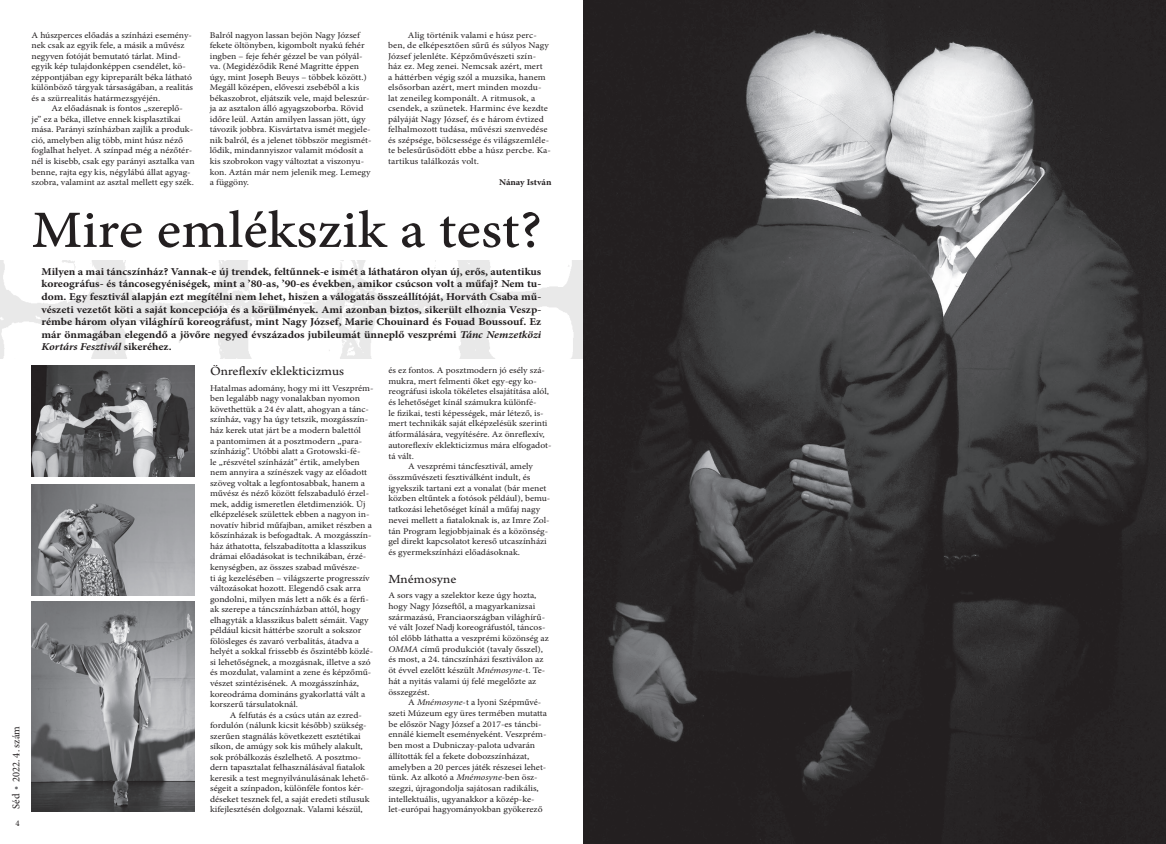
<style>
.page{position:relative;width:1166px;height:844px;background:#fff}
.page>*{position:absolute;margin:0;border:0;box-sizing:border-box;transform-origin:0 0}
.Cim_01{font:52.5px "Minion Pro Medium Capt";color:#231f20;scale:1.07 1}
.Alcim_15pt{font:13.12px "Arno Pro";color:#231f20;scale:1.1 1}
.Kopf{font:700 10.5px/12.6px "Minion Pro";color:#231f20;text-align:justify;scale:1.1 1}
.t1{font:10.5px "Minion Pro";color:#231f20}
.Szoveg_OK{font:8.75px/10.5px "Minion Pro";color:#231f20;scale:1.1 1}
.Szoveg_OK-2{font:700 8.75px "Minion Pro";letter-spacing:-.005em;color:#231f20;scale:1.1 1}
.Szoveg_OK-3{font:8.75px "Minion Pro";color:#231f20}
.s1{color:#6c6d70}
.s2{font-style:italic}
</style>
<div class="page">
<img style="left:0;top:260px;width:583px;height:98px">
<img style="left:32px;top:365px;width:163px;height:111px">
<img style="left:32px;top:484px;width:163px;height:111px">
<img style="left:31px;top:601px;width:164px;height:210px">
<img style="left:583px;top:0;width:583px;height:843px">
<p class="t1" style="left:9px;top:808px;width:84px;rotate:-90deg">Séd <span class="s1">•</span> 2022. 4. szám</p>
<p class="Szoveg_OK-3" style="left:15px;top:817px;width:6px">4</p>
<p class="Szoveg_OK" style="left:32px;top:30px;width:148px">A húszperces előadás a színházi esemény&shy;nek csak az egyik fele, a másik a művész negyven fotóját bemutató tárlat. Mind&shy;egyik kép tulajdonképpen csendélet, kö&shy;zéppontjában egy kipreparált béka látható különböző tárgyak társaságában, a realitás és a szürrealitás határmezsgyéjén.</p>
<p class="Szoveg_OK" style="left:32px;top:103px;width:150px;text-indent:20px">Az előadásnak is fontos „szereplő&shy;je” ez a béka, illetve ennek kisplasztikai mása. Parányi színházban zajlik a produk&shy;ció, amelyben alig több, mint húsz néző foglalhat helyet. A színpad még a nézőtér&shy;nél is kisebb, csak egy parányi asztalka van benne, rajta egy kis, négylábú állat agyag&shy;szobra, valamint az asztal mellett egy szék.</p>
<p class="Szoveg_OK" style="left:210px;top:30px;width:149px">Balról nagyon lassan bejön Nagy József fekete öltönyben, kigombolt nyakú fehér ingben – feje fehér gézzel be van pólyál&shy;va. (Megidéződik René Magritte éppen úgy, mint Joseph Beuys – többek között.)<br>Megáll középen, előveszi zsebéből a kis békaszobrot, eljátszik vele, majd beleszúr&shy;ja az asztalon álló agyagszoborba. Rövid időre leül. Aztán amilyen lassan jött, úgy távozik jobbra. Kisvártatva ismét megjele&shy;nik balról, és a jelenet többször megismét&shy;lődik, mindannyiszor valamit módosít a kis szobrokon vagy változtat a viszonyu&shy;kon. Aztán már nem jelenik meg. Lemegy a függöny.</p>
<p class="Szoveg_OK" style="left:388px;top:30px;width:150px;text-indent:20px">Alig történik valami e húsz perc&shy;ben, de elképesztően sűrű és súlyos Nagy József jelenléte. Képzőművészeti szín&shy;ház ez. Meg zenei. Nemcsak azért, mert<br>a háttérben végig szól a muzsika, hanem elsősorban azért, mert minden mozdu&shy;lat zeneileg komponált. A ritmusok, a csendek, a szünetek. Harminc éve kezdte pályáját Nagy József, és e három évtized felhalmozott tudása, művészi szenvedése és szépsége, bölcsessége és világszemléle&shy;te belesűrűsödött ebbe a húsz percbe. Ka&shy;tartikus találkozás volt.</p>
<p class="Szoveg_OK-2" style="left:499px;top:176px;width:49px">Nánay István</p>
<p class="Cim_01" style="left:32px;top:194px;width:478px">Mire emlékszik a test?</p>
<p class="Kopf" style="left:41px;top:265px;width:456px">Milyen a mai táncszínház? Vannak-e új trendek, feltűnnek-e ismét a láthatáron olyan új, erős, autentikus koreográfus- és táncosegyéniségek, mint a ’80-as, ’90-es években, amikor csúcson volt a műfaj? Nem tu&shy;dom. Egy fesztivál alapján ezt megítélni nem lehet, hiszen a válogatás összeállítóját, Horváth Csaba mű&shy;vészeti vezetőt köti a saját koncepciója és a körülmények. Ami azonban biztos, sikerült elhoznia Veszp&shy;rémbe három olyan világhírű koreográfust, mint Nagy József, Marie Chouinard és Fouad Boussouf. Ez már önmagában elegendő a jövőre negyed évszázados jubileumát ünneplő veszprémi <span class="s2">Tánc Nemzetközi Kortárs Fesztivál</span> sikeréhez.</p>
<p class="Alcim_15pt" style="left:210px;top:364px;width:123px">Önreflexív eklekticizmus</p>
<p class="Szoveg_OK" style="left:210px;top:383px;width:150px">Hatalmas adomány, hogy mi itt Veszprém&shy;ben legalább nagy vonalakban nyomon követhettük a 24 év alatt, ahogyan a tánc&shy;színház, vagy ha úgy tetszik, mozgásszín&shy;ház kerek utat járt be a modern balettól<br>a pantomimen át a posztmodern „para&shy;színházig”. Utóbbi alatt a Grotowski-fé-<br>le „részvétel színházát” értik, amelyben nem annyira a színészek vagy az előadott szöveg voltak a legfontosabbak, hanem a művész és néző között felszabaduló érzel&shy;mek, addig ismeretlen életdimenziók. Új elképzelések születtek ebben a nagyon in&shy;novatív hibrid műfajban, amiket részben a kőszínházak is befogadtak. A mozgásszín&shy;ház áthatotta, felszabadította a klasszikus drámai előadásokat is technikában, érzé&shy;kenységben, az összes szabad művésze-<br>ti ág kezelésében – világszerte progresszív változásokat hozott. Elegendő csak arra gondolni, milyen más lett a nők és a férfi&shy;ak szerepe a táncszínházban attól, hogy elhagyták a klasszikus balett sémáit. Vagy például kicsit háttérbe szorult a sokszor fölösleges és zavaró verbalitás, átadva a helyét a sokkal frissebb és őszintébb közlé&shy;si lehetőségnek, a mozgásnak, illetve a szó és mozdulat, valamint a zene és képzőmű&shy;vészet szintézisének. A mozgásszínház, koreodráma domináns gyakorlattá vált a korszerű társulatoknál.</p>
<p class="Szoveg_OK" style="left:210px;top:709px;width:146px;text-indent:20px">A felfutás és a csúcs után az ezred&shy;fordulón (nálunk kicsit később) szükség&shy;szerűen stagnálás következett esztétikai síkon, de amúgy sok kis műhely alakult, sok próbálkozás észlelhető. A posztmo&shy;dern tapasztalat felhasználásával fiatalok keresik a test megnyilvánulásának lehető&shy;ségeit a színpadon, különféle fontos kér&shy;déseket tesznek fel, a saját eredeti stílusuk kifejlesztésén dolgoznak. Valami készül,</p>
<p class="Szoveg_OK" style="left:388px;top:364px;width:150px">és ez fontos. A posztmodern jó esély szá&shy;mukra, mert felmenti őket egy-egy ko&shy;reográfusi iskola tökéletes elsajátítása alól, és lehetőséget kínál számukra különfé-<br>le fizikai, testi képességek, már létező, is&shy;mert technikák saját elképzelésük szerinti átformálására, vegyítésére. Az önreflexív, autoreflexív eklekticizmus mára elfogadot&shy;tá vált.</p>
<p class="Szoveg_OK" style="left:388px;top:461px;width:149px;text-indent:20px">A veszprémi táncfesztivál, amely összművészeti fesztiválként indult, és igyekszik tartani ezt a vonalat (bár menet közben eltűntek a fotósok például), bemu&shy;tatkozási lehetőséget kínál a műfaj nagy nevei mellett a fiataloknak is, az Imre Zol&shy;tán Program legjobbjainak és a közönség&shy;gel direkt kapcsolatot kereső utcaszínházi és gyermekszínházi előadásoknak.</p>
<p class="Alcim_15pt" style="left:388px;top:571px;width:63px">Mnémosyne</p>
<p class="Szoveg_OK" style="left:388px;top:590px;width:147px">A sors vagy a szelektor keze úgy hozta, hogy Nagy Józseftől, a magyarkanizsai származású, Franciaországban világhírű&shy;vé vált Jozef Nadj koreográfustól, táncos&shy;tól előbb láthatta a veszprémi közönség az <span class="s2">OMMA</span> című produkciót (tavaly ősszel), és most, a 24. táncszínházi fesztiválon az öt évvel ezelőtt készült <span class="s2">Mnémosyne</span>-t. Te&shy;hát a nyitás valami új felé megelőzte az összegzést.</p>
<p class="Szoveg_OK" style="left:388px;top:697px;width:146px;text-indent:20px">A <span class="s2">Mnémosyne</span>-t a lyoni Szépművé&shy;szeti Múzeum egy üres termében mutatta be először Nagy József a 2017-es táncbi&shy;ennálé kiemelt eseményeként. Veszprém&shy;ben most a Dubniczay-palota udvarán állították fel a fekete dobozszínházat, amelyben a 20 perces játék részesei lehet&shy;tünk. Az alkotó a <span class="s2">Mnémosyne</span>-ben ös - szegzi, újragondolja sajátosan radikális, intellektuális, ugyanakkor a közép-ke&shy;let-európai hagyományokban gyökerező</p>
</div>
